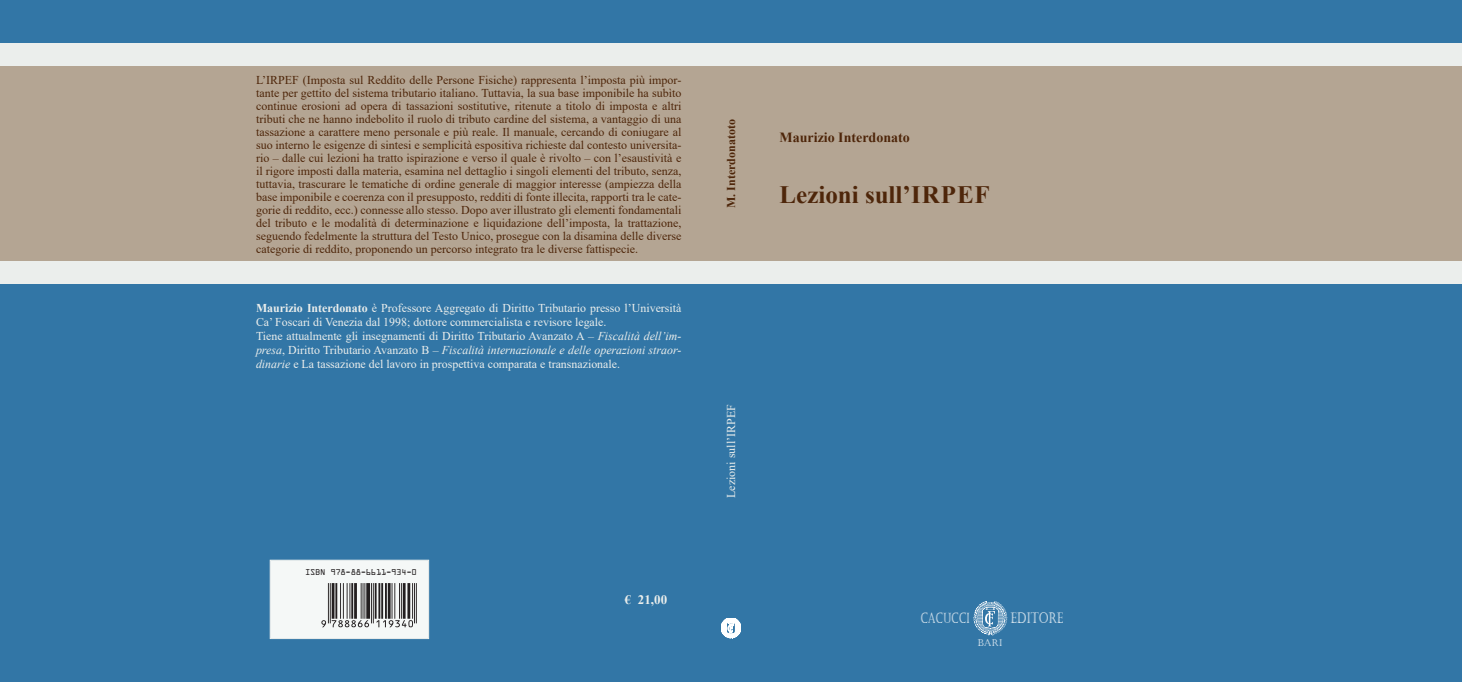
<style>
.page{position:relative;width:1462px;height:682px;background:#fff}
.page>*{position:absolute;margin:0;border:0;box-sizing:border-box;transform-origin:0 0}
.t1{font:700 25px "Times New Roman";color:#4e260a}
.t2{font:15px "Castellar";color:#fff;scale:.74 1}
.t3{font:14.4px "Castellar";color:#fff;scale:.67 1}
.t4{font:700 14px "Times New Roman";color:#4e260a}
.t5{font:700 13px "Times New Roman";color:#ebeeec}
.t6{font:12px/13px "Times New Roman";color:#4e260a;text-align:justify}
.t7{font:12px/13.8px "Times New Roman";color:#ebeeec}
.t8{font:700 12px "Times New Roman";color:#4e260a}
.t9{font:9.5px "Castellar";color:#fff}
.t10{font:9px "OCRA Extended";letter-spacing:-.03em;color:#231f20}
.s1{font-weight:700}
.s2{font-style:italic}
</style>
<div class="page">
<div style="left:0;top:0;width:1461px;height:682px;background:#3276a6"></div>
<div style="left:0;top:67px;width:1461px;height:195px;background:#b4a593"></div>
<div style="left:0;top:43px;width:1461px;height:23px;background:#ebeeec"></div>
<div style="left:0;top:262px;width:1461px;height:22px;background:#ebeeec"></div>
<svg style="left:973px;top:601px;width:34px;height:35px"></svg>
<div style="left:270px;top:560px;width:159px;height:79px;background:#f5f8f7;border:1px solid #ebeeec"></div>
<svg style="left:721px;top:618px;width:20px;height:20px"></svg>
<svg style="left:321px;top:583px;width:96px;height:44px"></svg>
<p class="t6" style="left:256px;top:73px;width:427px">L’IRPEF (Imposta sul Reddito delle Persone Fisiche) rappresenta l’imposta più impor&shy;tante per gettito del sistema tributario italiano. Tuttavia, la sua base imponibile ha subìto continue erosioni ad opera di tassazioni sostitutive, ritenute a titolo di imposta e altri tributi che ne hanno indebolito il ruolo di tributo cardine del sistema, a vantaggio di una tassazione a carattere meno personale e più reale. Il manuale, cercando di coniugare al suo interno le esigenze di sintesi e semplicità espositiva richieste dal contesto universita&shy;rio – dalle cui lezioni ha tratto ispirazione e verso il quale è rivolto – con l’esaustività e il rigore imposti dalla materia, esamina nel dettaglio i singoli elementi del tributo, senza, tuttavia, trascurare le tematiche di ordine generale di maggior interesse (ampiezza della base imponibile e coerenza con il presupposto, redditi di fonte illecita, rapporti tra le cate&shy;gorie di reddito, ecc.) connesse allo stesso. Dopo aver illustrato gli elementi fondamentali del tributo e le modalità di determinazione e liquidazione dell’imposta, la trattazione, seguendo fedelmente la struttura del Testo Unico, prosegue con la disamina delle diverse categorie di reddito, proponendo un percorso integrato tra le diverse fattispecie.</p>
<p class="t7" style="left:256px;top:301px;width:427px"><span class="s1">Maurizio Interdonato</span> è Professore Aggregato di Diritto Tributario presso l’Università Ca’ Foscari di Venezia dal 1998; dottore commercialista e revisore legale.<br>Tiene attualmente gli insegnamenti di Diritto Tributario Avanzato A – <span class="s2">Fiscalità dell’im&shy;presa</span>, Diritto Tributario Avanzato B – <span class="s2">Fiscalità internazionale e delle operazioni straor&shy;dinarie</span> e La tassazione del lavoro in prospettiva comparata e transnazionale.</p>
<p class="t10" style="left:305px;top:568px;width:113px">ISBN 978-88-6611-934-0</p>
<p class="t5" style="left:625px;top:590px;width:44px">€ 21,00</p>
<p class="t8" style="left:722px;top:208px;width:90px;rotate:-90deg">M. Interdonatoto</p>
<p class="t4" style="left:779px;top:127px;width:132px">Maurizio Interdonato</p>
<h1 class="t1" style="left:779px;top:176px;width:212px">Lezioni sull’IRPEF</h1>
<p class="t7" style="left:724px;top:498px;width:95px;rotate:-90deg">Lezioni sull’IRPEF</p>
<p class="t3" style="left:920px;top:610px;width:75px">CACUCCI</p>
<p class="t2" style="left:1010px;top:610px;width:73px">EDITORE</p>
<p class="t9" style="left:977px;top:637px;width:27px">BARI</p>
</div>
